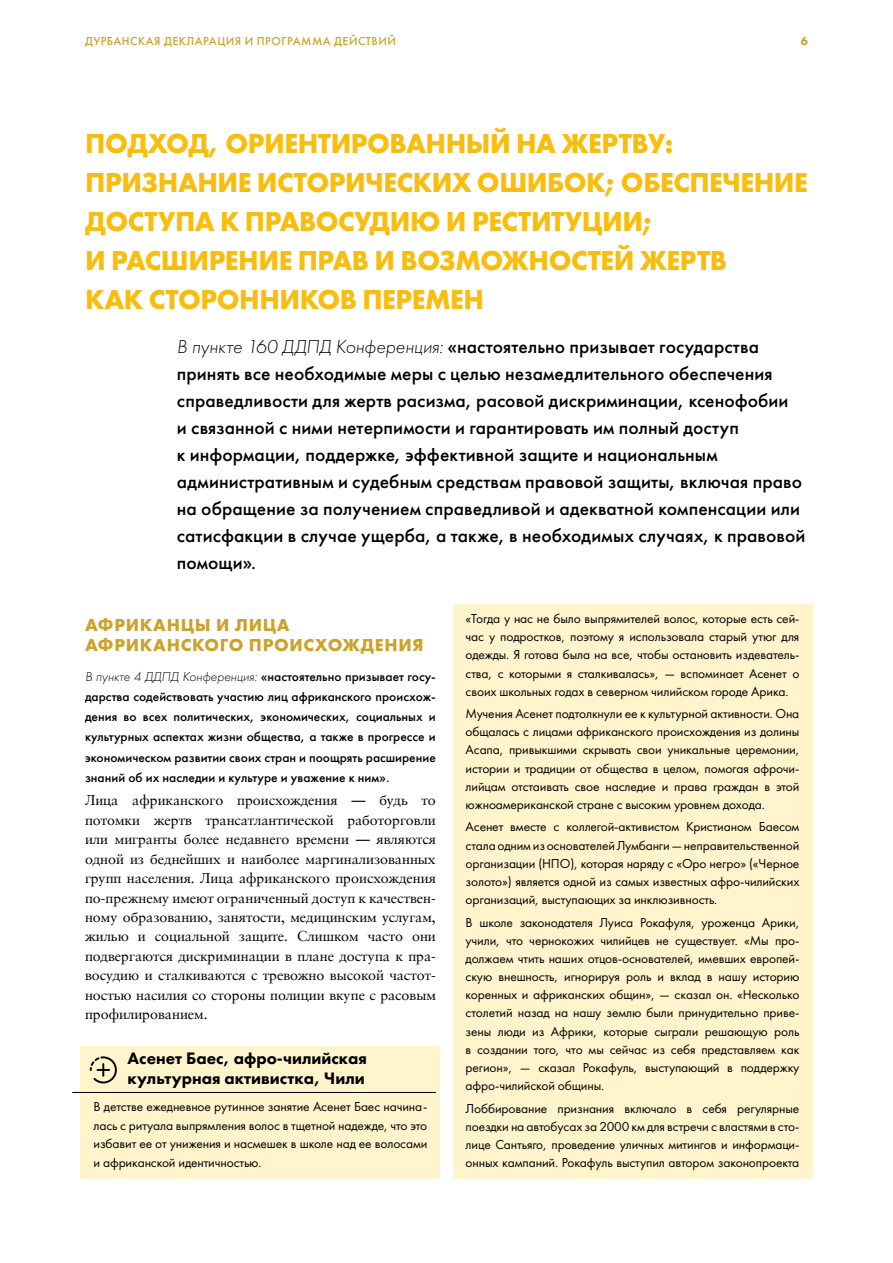
<style>
.page{position:relative;width:893px;height:1263px;background:#fff}
.page>*{position:absolute;margin:0;border:0;box-sizing:border-box;transform-origin:0 0}
.t1{font:700 28.5px/39px "Futura PT";letter-spacing:-.015em;color:#f8bd0e}
.t2{font:500 19.5px/27px "Futura PT";letter-spacing:.005em;color:#000}
.t3{font:700 18px/20.2px "Futura PT";letter-spacing:.04em;color:#cca22c}
.t4{font:800 17.25px/20.2px "Futura PT";color:#000}
.t5{font:14.25px/19.4px "Sabon LTCYR";color:#000;text-align:justify}
.t6{font:13.5px/18.1px "Futura PT";letter-spacing:-.01em;color:#000;text-align:justify}
.t7{font:500 13.5px/20.2px "Futura PT";color:#000;text-align:justify}
.t8{font:500 12px "Futura PT";letter-spacing:.04em;color:#cca22c}
.t9{font:800 12px "Futura PT";color:#cca22c}
.s1{font-weight:300;font-style:italic}
</style>
<div class="page">
<div style="left:81px;top:1046px;width:359px;height:50px;background:#fff4cc"></div>
<div style="left:81px;top:1092px;width:359px;height:87px;background:#fff4cc"></div>
<div style="left:453px;top:604px;width:359px;height:103px;background:#fff4cc"></div>
<div style="left:453px;top:699px;width:359px;height:122px;background:#fff4cc"></div>
<div style="left:453px;top:813px;width:359px;height:103px;background:#fff4cc"></div>
<div style="left:453px;top:908px;width:359px;height:194px;background:#fff4cc"></div>
<div style="left:453px;top:1094px;width:359px;height:85px;background:#fff4cc"></div>
<svg style="left:90px;top:1056px;width:27px;height:28px"></svg>
<hr style="left:72px;top:1092px;width:364px;height:1px;background:#000">
<p class="t8" style="left:85px;top:34px;width:312px">ДУРБАНСКАЯ ДЕКЛАРАЦИЯ И ПРОГРАММА ДЕЙСТВИЙ</p>
<p class="t9" style="left:801px;top:33px;width:9px">6</p>
<h1 class="t1" style="left:85px;top:123px;width:724px">ПОДХОД, ОРИЕНТИРОВАННЫЙ НА ЖЕРТВУ:<br>ПРИЗНАНИЕ ИСТОРИЧЕСКИХ ОШИБОК; ОБЕСПЕЧЕНИЕ ДОСТУПА К ПРАВОСУДИЮ И РЕСТИТУЦИИ;<br>И РАСШИРЕНИЕ ПРАВ И ВОЗМОЖНОСТЕЙ ЖЕРТВ<br>КАК СТОРОННИКОВ ПЕРЕМЕН</h1>
<p class="t2" style="left:177px;top:333px;width:630px"><span class="s1">В пункте 160 ДДПД Конференция:</span> «настоятельно призывает государства принять все необходимые меры с целью незамедлительного обеспечения справедливости для жертв расизма, расовой дискриминации, ксенофобии<br>и связанной с ними нетерпимости и гарантировать им полный доступ<br>к информации, поддержке, эффективной защите и национальным административным и судебным средствам правовой защиты, включая право на обращение за получением справедливой и адекватной компенсации или сатисфакции в случае ущерба, а также, в необходимых случаях, к правовой помощи».</p>
<h3 class="t3" style="left:85px;top:614px;width:340px">АФРИКАНЦЫ И ЛИЦА<br>АФРИКАНСКОГО ПРОИСХОЖДЕНИЯ</h3>
<p class="t7" style="left:85px;top:666px;width:352px"><span class="s1">В пункте 4 ДДПД Конференция:</span> «настоятельно призывает госу&shy;дарства содействовать участию лиц африканского происхож&shy;дения во всех политических, экономических, социальных и культурных аспектах жизни общества, а также в прогрессе и экономическом развитии своих стран и поощрять расширение знаний об их наследии и культуре и уважение к ним».</p>
<p class="t5" style="left:85px;top:791px;width:352px">Лица африканского происхождения — будь то потомки жертв трансатлантической работорговли или мигранты более недавнего времени — являются одной из беднейших и наиболее маргинализованных групп населения. Лица африканского происхождения по-прежнему имеют ограниченный доступ к качествен&shy;ному образованию, занятости, медицинским услугам, жилью и социальной защите. Слишком часто они подвергаются дискриминации в плане доступа к пра&shy;восудию и сталкиваются с тревожно высокой частот&shy;ностью насилия со стороны полиции вкупе с расовым профилированием.</p>
<p class="t4" style="left:128px;top:1047px;width:241px">Асенет Баес, афро-чилийская культурная активистка, Чили</p>
<p class="t6" style="left:94px;top:1097px;width:335px;line-height:18.8px">В детстве ежедневное рутинное занятие Асенет Баес начина&shy;лась с ритуала выпрямления волос в тщетной надежде, что это избавит ее от унижения и насмешек в школе над ее волосами и африканской идентичностью.</p>
<p class="t6" style="left:466px;top:609px;width:335px">«Тогда у нас не было выпрямителей волос, которые есть сей&shy;час у подростков, поэтому я использовала старый утюг для одежды. Я готова была на все, чтобы остановить издеватель&shy;ства, с которыми я сталкивалась», — вспоминает Асенет о своих школьных годах в северном чилийском городе Арика.</p>
<p class="t6" style="left:466px;top:704px;width:335px">Мучения Асенет подтолкнули ее к культурной активности. Она общалась с лицами африканского происхождения из долины Асапа, привыкшими скрывать свои уникальные церемонии, истории и традиции от общества в целом, помогая афрочи&shy;лийцам отстаивать свое наследие и права граждан в этой южноамериканской стране с высоким уровнем дохода.</p>
<p class="t6" style="left:466px;top:818px;width:335px">Асенет вместе с коллегой-активистом Кристианом Баесом стала одним из основателей Лумбанги — неправительственной организации (НПО), которая наряду с «Оро негро» («Черное золото») является одной из самых известных афро-чилийских организаций, выступающих за инклюзивность.</p>
<p class="t6" style="left:466px;top:913px;width:335px">В школе законодателя Луиса Рокафуля, уроженца Арики, учили, что чернокожих чилийцев не существует. «Мы про&shy;должаем чтить наших отцов-основателей, имевших европей&shy;скую внешность, игнорируя роль и вклад в нашу историю коренных и африканских общин», — сказал он. «Несколько столетий назад на нашу землю были принудительно приве&shy;зены люди из Африки, которые сыграли решающую роль в создании того, что мы сейчас из себя представляем как регион», — сказал Рокафуль, выступающий в поддержку афро-чилийской общины.</p>
<p class="t6" style="left:466px;top:1099px;width:335px">Лоббирование признания включало в себя регулярные поездки на автобусах за 2000 км для встречи с властями в сто&shy;лице Сантьяго, проведение уличных митингов и информаци&shy;онных кампаний. Рокафуль выступил автором законопроекта</p>
</div>
